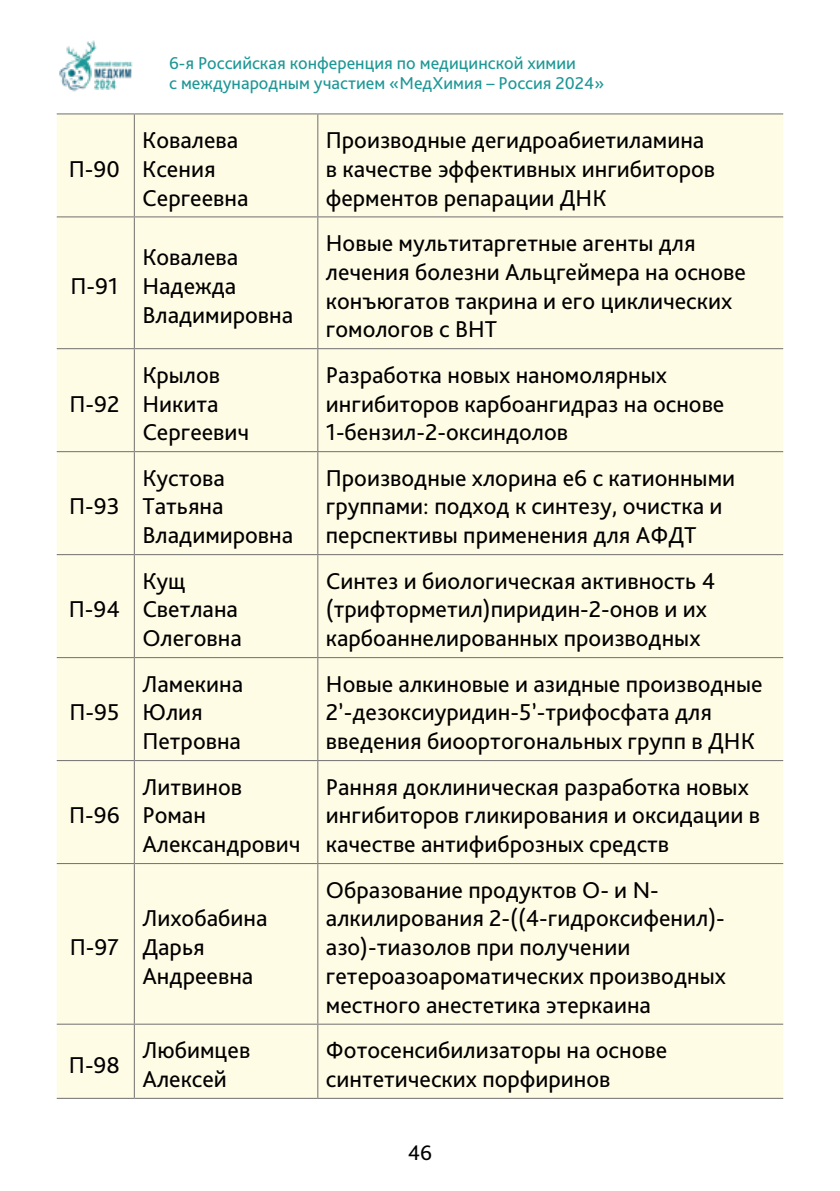
<style>
.page{position:relative;width:840px;height:1191px;background:#fff}
.page>*{position:absolute;margin:0;border:0;box-sizing:border-box;transform-origin:0 0}
.t1{font:24px/28.8px "Bliss Pro";color:#000}
.t2{font:22px "Bliss Pro";color:#000}
.t3{font:18px/20px "Bliss Pro";color:#1c9795}
</style>
<div class="page">
<img style="left:59px;top:40px;width:74px;height:52px">
<div style="left:57px;top:114px;width:725px;height:983px;background:#fffce5"></div>
<hr style="left:57px;top:113px;width:77px;height:1px;background:#706f6f">
<hr style="left:134px;top:113px;width:183px;height:1px;background:#706f6f">
<hr style="left:134px;top:114px;width:1px;height:102px;background:#706f6f">
<hr style="left:317px;top:113px;width:465px;height:1px;background:#706f6f">
<hr style="left:317px;top:114px;width:1px;height:102px;background:#706f6f">
<hr style="left:57px;top:216px;width:77px;height:1px;background:#706f6f">
<hr style="left:134px;top:216px;width:183px;height:1px;background:#706f6f">
<hr style="left:134px;top:217px;width:1px;height:131px;background:#706f6f">
<hr style="left:317px;top:216px;width:465px;height:1px;background:#706f6f">
<hr style="left:317px;top:217px;width:1px;height:131px;background:#706f6f">
<hr style="left:57px;top:348px;width:77px;height:1px;background:#706f6f">
<hr style="left:134px;top:348px;width:183px;height:1px;background:#706f6f">
<hr style="left:134px;top:349px;width:1px;height:102px;background:#706f6f">
<hr style="left:317px;top:348px;width:465px;height:1px;background:#706f6f">
<hr style="left:317px;top:349px;width:1px;height:102px;background:#706f6f">
<hr style="left:57px;top:451px;width:77px;height:1px;background:#706f6f">
<hr style="left:134px;top:451px;width:183px;height:1px;background:#706f6f">
<hr style="left:134px;top:452px;width:1px;height:102px;background:#706f6f">
<hr style="left:317px;top:451px;width:465px;height:1px;background:#706f6f">
<hr style="left:317px;top:452px;width:1px;height:102px;background:#706f6f">
<hr style="left:57px;top:554px;width:77px;height:1px;background:#706f6f">
<hr style="left:134px;top:554px;width:183px;height:1px;background:#706f6f">
<hr style="left:134px;top:555px;width:1px;height:102px;background:#706f6f">
<hr style="left:317px;top:554px;width:465px;height:1px;background:#706f6f">
<hr style="left:317px;top:555px;width:1px;height:102px;background:#706f6f">
<hr style="left:57px;top:657px;width:77px;height:1px;background:#706f6f">
<hr style="left:134px;top:658px;width:1px;height:102px;background:#706f6f">
<hr style="left:57px;top:760px;width:77px;height:1px;background:#706f6f">
<hr style="left:134px;top:761px;width:1px;height:102px;background:#706f6f">
<hr style="left:57px;top:863px;width:77px;height:1px;background:#706f6f">
<hr style="left:134px;top:864px;width:1px;height:159px;background:#706f6f">
<hr style="left:134px;top:657px;width:183px;height:1px;background:#706f6f">
<hr style="left:317px;top:657px;width:465px;height:1px;background:#706f6f">
<hr style="left:317px;top:658px;width:1px;height:102px;background:#706f6f">
<hr style="left:134px;top:760px;width:183px;height:1px;background:#706f6f">
<hr style="left:317px;top:760px;width:465px;height:1px;background:#706f6f">
<hr style="left:317px;top:761px;width:1px;height:102px;background:#706f6f">
<hr style="left:134px;top:863px;width:183px;height:1px;background:#706f6f">
<hr style="left:317px;top:863px;width:465px;height:1px;background:#706f6f">
<hr style="left:317px;top:864px;width:1px;height:159px;background:#706f6f">
<hr style="left:57px;top:1023px;width:77px;height:1px;background:#706f6f">
<hr style="left:134px;top:1023px;width:183px;height:1px;background:#706f6f">
<hr style="left:134px;top:1024px;width:1px;height:73px;background:#706f6f">
<hr style="left:317px;top:1023px;width:465px;height:1px;background:#706f6f">
<hr style="left:317px;top:1024px;width:1px;height:73px;background:#706f6f">
<hr style="left:57px;top:1097px;width:77px;height:1px;background:#706f6f">
<hr style="left:134px;top:1097px;width:183px;height:1px;background:#706f6f">
<hr style="left:317px;top:1097px;width:465px;height:1px;background:#706f6f">
<p class="t1" style="left:69px;top:154px;width:52px">П-90</p>
<p class="t1" style="left:70px;top:271px;width:49px">П-91</p>
<p class="t1" style="left:69px;top:388px;width:51px">П-92</p>
<p class="t1" style="left:69px;top:491px;width:52px">П-93</p>
<p class="t1" style="left:69px;top:594px;width:53px">П-94</p>
<p class="t1" style="left:69px;top:697px;width:51px">П-95</p>
<p class="t1" style="left:69px;top:800px;width:52px">П-96</p>
<p class="t1" style="left:70px;top:932px;width:51px">П-97</p>
<p class="t1" style="left:69px;top:1049px;width:52px">П-98</p>
<p class="t3" style="left:169px;top:52px;width:436px">6-я Российская конференция по медицинской химии<br>с международным участием «МедХимия – Россия 2024»</p>
<p class="t1" style="left:142px;top:125px;width:108px">Ковалева<br>Ксения<br>Сергеевна</p>
<p class="t1" style="left:325px;top:125px;width:390px">Производные дегидроабиетиламина в качестве эффективных ингибиторов ферментов репарации ДНК</p>
<p class="t1" style="left:142px;top:242px;width:152px">Ковалева<br>Надежда<br>Владимировна</p>
<p class="t1" style="left:326px;top:228px;width:421px">Новые мультитаргетные агенты для лечения болезни Альцгеймера на основе конъюгатов такрина и его циклических гомологов с BHT</p>
<p class="t1" style="left:142px;top:360px;width:108px">Крылов<br>Никита<br>Сергеевич</p>
<p class="t1" style="left:326px;top:360px;width:400px">Разработка новых наномолярных ингибиторов карбоангидраз на основе<br>1-бензил-2-оксиндолов</p>
<p class="t1" style="left:142px;top:463px;width:152px">Кустова<br>Татьяна<br>Владимировна</p>
<p class="t1" style="left:326px;top:463px;width:410px">Производные хлорина е6 c катионными группами: подход к синтезу, очистка и перспективы применения для АФДТ</p>
<p class="t1" style="left:142px;top:565px;width:101px">Кущ<br>Светлана<br>Олеговна</p>
<p class="t1" style="left:326px;top:565px;width:390px">Синтез и биологическая активность 4 (трифторметил)пиридин-2-онов и их карбоаннелированных производных</p>
<p class="t1" style="left:142px;top:668px;width:102px">Ламекина<br>Юлия<br>Петровна</p>
<p class="t1" style="left:326px;top:668px;width:438px">Новые алкиновые и азидные производные<br>2’-дезоксиуридин-5’-трифосфата для введения биоортогональных групп в ДНК</p>
<p class="t1" style="left:142px;top:771px;width:160px">Литвинов<br>Роман<br>Александрович</p>
<p class="t1" style="left:326px;top:771px;width:435px">Ранняя доклиническая разработка новых ингибиторов гликирования и оксидации в качестве антифиброзных средств</p>
<p class="t1" style="left:142px;top:903px;width:126px">Лихобабина<br>Дарья<br>Андреевна</p>
<p class="t1" style="left:326px;top:874px;width:401px">Образование продуктов O- и N&shy;алкилирования 2-((4-гидроксифенил)- азо)-тиазолов при получении гетероазоароматических производных местного анестетика этеркаина</p>
<p class="t1" style="left:142px;top:1035px;width:109px">Любимцев<br>Алексей</p>
<p class="t1" style="left:326px;top:1035px;width:342px">Фотосенсибилизаторы на основе синтетических порфиринов</p>
<p class="t2" style="left:407px;top:1138px;width:26px">46</p>
</div>
